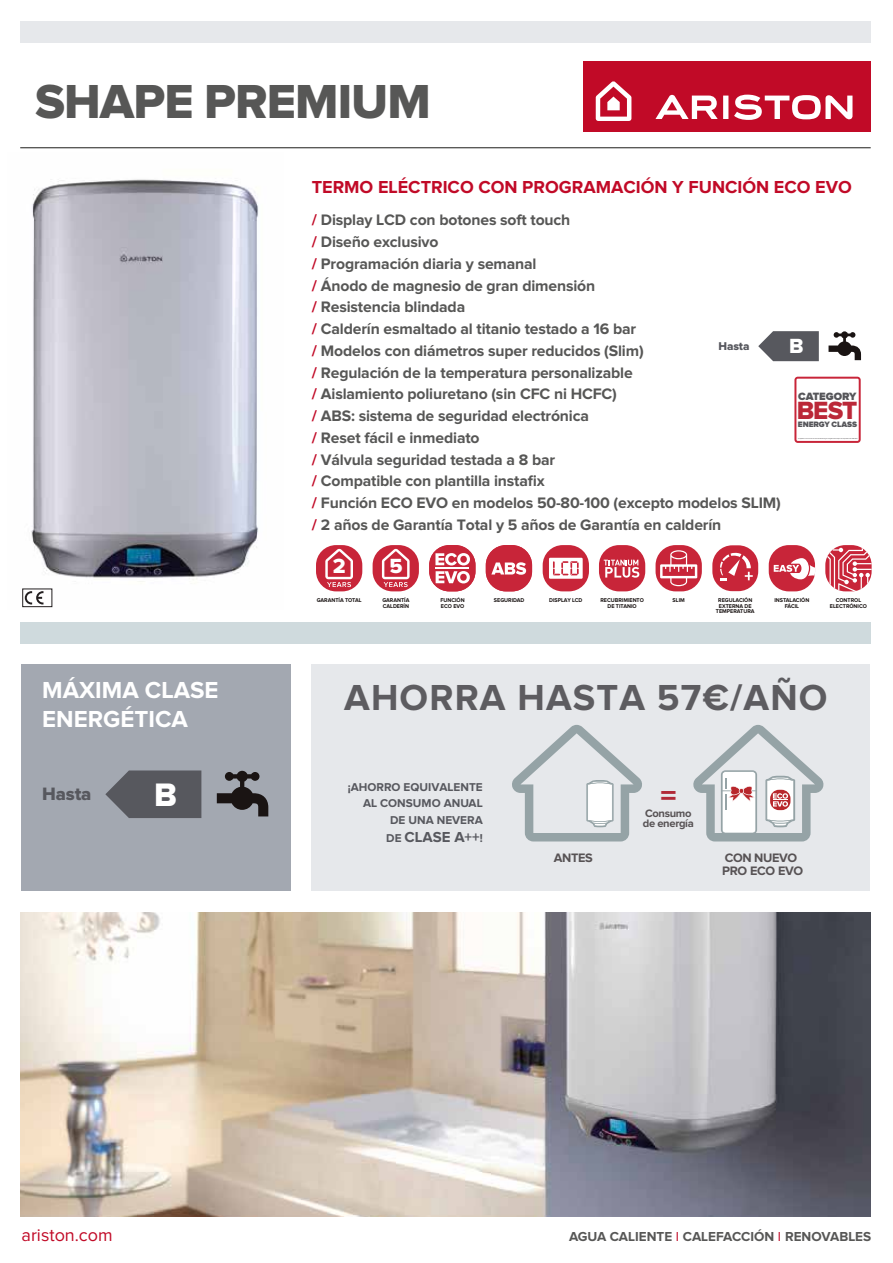
<style>
.page{position:relative;width:893px;height:1263px;background:#fff}
.page>*{position:absolute;margin:0;border:0;box-sizing:border-box;transform-origin:0 0}
.t1{font:49.5px "Proxima Nova Extrabld";letter-spacing:-.02em;color:#575756}
.t2{font:700 37.5px "Proxima Nova";letter-spacing:.03em;color:#5d5c60}
.t3{font:33.75px "Proxima Nova Extrabld";color:#fff}
.t4{font:31.65px "Proxima Nova Extrabld";color:#b12a38}
.t5{font:25.8px "Proxima Nova Extrabld";color:#bb2838}
.t6{font:700 24px/28.8px "Proxima Nova";color:#fff}
.t7{font:21.3px "Proxima Nova Extrabld";color:#fff}
.t8{font:18.6px "Proxima Nova Extrabld";letter-spacing:-.01em;color:#57585e}
.t9{font:700 18px "Proxima Nova";color:#c10a27}
.t10{font:18px "Proxima Nova";color:#c10a27}
.t11{font:700 15.75px/21.8px "Proxima Nova";letter-spacing:-.01em;color:#575756}
.t12{font:700 15px "Proxima Nova";color:#57585e}
.t13{font:700 13.5px "Proxima Nova";color:#575756}
.t14{font:700 12.75px/13.2px "Proxima Nova";letter-spacing:-.03em;color:#575254}
.t15{font:700 11.85px/16.5px "Proxima Nova";color:#57585e;text-align:right}
.t16{font:11.7px "Proxima Nova Extrabld";letter-spacing:-.01em;color:#57585e}
.t17{font:700 11.25px/9.9px "Proxima Nova";letter-spacing:-.03em;color:#575254}
.t18{font:900 10.95px "Proxima Nova";letter-spacing:-.005em;color:#56565a}
.t19{font:900 8.1px "Proxima Nova";letter-spacing:-.01em;color:#56565a}
.t20{font:700 5.7px/5.7px "Proxima Nova";color:#1a1413;text-align:center;scale:.95 1}
.s1{color:#c10a27}
.s2{font-size:11.85px}
.s3{font-weight:400;color:#c10a27}
</style>
<div class="page">
<div style="left:312px;top:664px;width:558px;height:227px;background:#e6e8eb"></div>
<img style="left:22px;top:179px;width:237px;height:429px">
<div style="left:20px;top:622px;width:851px;height:21px;background:#cfdadd"></div>
<div style="left:20px;top:21px;width:851px;height:22px;background:#e6e8eb"></div>
<div style="left:583px;top:61px;width:288px;height:71px;background:#c10a27"></div>
<svg style="left:596px;top:81px;width:35px;height:40px"></svg>
<svg style="left:734px;top:95px;width:118px;height:25px"></svg>
<svg style="left:655px;top:95px;width:73px;height:24px"></svg>
<hr style="left:20px;top:148px;width:851px;height:1px;background:#1d1d1b">
<img style="left:20px;top:912px;width:850px;height:304px">
<div style="left:373px;top:545px;width:46px;height:46px;background:#c82539;border-radius:20px"></div>
<svg style="left:382px;top:549px;width:28px;height:38px"></svg>
<div style="left:429px;top:545px;width:46px;height:46px;background:#c82539;border-radius:20px"></div>
<svg style="left:435px;top:553px;width:35px;height:12px"></svg>
<svg style="left:436px;top:571px;width:34px;height:12px"></svg>
<hr style="left:435px;top:568px;width:34px;height:1px;background:#fff">
<div style="left:486px;top:545px;width:46px;height:46px;background:#c82539;border-radius:20px"></div>
<svg style="left:491px;top:562px;width:35px;height:13px"></svg>
<div style="left:543px;top:545px;width:46px;height:46px;background:#c82539;border-radius:20px"></div>
<div style="left:549px;top:558px;width:34px;height:21px;background:#fff"></div>
<svg style="left:553px;top:561px;width:26px;height:14px"></svg>
<div style="left:599px;top:545px;width:46px;height:46px;background:#c82539;border-radius:20px"></div>
<svg style="left:604px;top:560px;width:35px;height:18px"></svg>
<div style="left:656px;top:545px;width:46px;height:46px;background:#c82539;border-radius:20px"></div>
<svg style="left:660px;top:550px;width:37px;height:36px"></svg>
<div style="left:769px;top:545px;width:46px;height:46px;background:#c82539;border-radius:20px"></div>
<svg style="left:774px;top:558px;width:41px;height:21px"></svg>
<div style="left:316px;top:545px;width:46px;height:46px;background:#c82539;border-radius:20px"></div>
<svg style="left:325px;top:549px;width:28px;height:38px"></svg>
<div style="left:712px;top:545px;width:46px;height:46px;background:#c82539;border-radius:20px"></div>
<svg style="left:720px;top:552px;width:33px;height:28px"></svg>
<svg style="left:825px;top:545px;width:47px;height:46px"></svg>
<svg style="left:25px;top:591px;width:18px;height:13px"></svg>
<div style="left:22px;top:589px;width:30px;height:18px;border:1px solid #231f20"></div>
<div style="left:21px;top:664px;width:270px;height:227px;background:#a3a8b1"></div>
<svg style="left:512px;top:725px;width:130px;height:116px"></svg>
<svg style="left:693px;top:725px;width:130px;height:116px"></svg>
<svg style="left:758px;top:331px;width:61px;height:30px;background:#6d6e73"></svg>
<svg style="left:828px;top:331px;width:33px;height:29px"></svg>
<svg style="left:794px;top:377px;width:67px;height:66px"></svg>
<svg style="left:105px;top:770px;width:96px;height:48px;background:#616269"></svg>
<svg style="left:217px;top:771px;width:51px;height:45px"></svg>
<h1 class="t1" style="left:35px;top:79px;width:397px">SHAPE PREMIUM</h1>
<p class="t9" style="left:312px;top:179px;width:542px">TERMO ELÉCTRICO CON PROGRAMACIÓN Y FUNCIÓN ECO EVO</p>
<p class="t11" style="left:312px;top:210px;width:471px"><span class="s1">/</span> Display LCD con botones soft touch<br><span class="s1">/</span> Diseño exclusivo<br><span class="s1">/</span> Programación diaria y semanal<br><span class="s1">/</span> Ánodo de magnesio de gran dimensión<br><span class="s1">/</span> Resistencia blindada<br><span class="s1">/</span> Calderín esmaltado al titanio testado a 16 bar<br><span class="s1">/</span> Modelos con diámetros super reducidos (Slim)<br><span class="s1">/</span> Regulación de la temperatura personalizable<br><span class="s1">/</span> Aislamiento poliuretano (sin CFC ni HCFC)<br><span class="s1">/</span> ABS: sistema de seguridad electrónica<br><span class="s1">/</span> Reset fácil e inmediato<br><span class="s1">/</span> Válvula seguridad testada a 8 bar<br><span class="s1">/</span> Compatible con plantilla instafix<br><span class="s1">/</span> Función ECO EVO en modelos 50-80-100 (excepto modelos SLIM) <span class="s1">/</span> 2 años de Garantía Total y 5 años de Garantía en calderín</p>
<h3 class="t7" style="left:389px;top:556px;width:15px">5</h3>
<p class="t20" style="left:382px;top:597px;width:30px;text-align:left">GARANTÍA<br>CALDERÍN</p>
<p class="t20" style="left:440px;top:597px;width:27px;text-align:left">FUNCIÓN<br>ECO EVO</p>
<p class="t20" style="left:494px;top:597px;width:34px">SEGURIDAD</p>
<p class="t20" style="left:549px;top:597px;width:37px">DISPLAY LCD</p>
<p class="t20" style="left:600px;top:597px;width:47px">RECUBRIMIENTO<br>DE TITANIO</p>
<p class="t20" style="left:673px;top:597px;width:14px">SLIM</p>
<p class="t20" style="left:774px;top:597px;width:38px">INSTALACIÓN<br>FÁCIL</p>
<p class="t16" style="left:718px;top:340px;width:33px">Hasta</p>
<h3 class="t7" style="left:789px;top:336px;width:16px">B</h3>
<p class="t18" style="left:798px;top:391px;width:60px">CATEGORY</p>
<h3 class="t5" style="left:797px;top:399px;width:62px">BEST</h3>
<p class="t19" style="left:798px;top:420px;width:61px">ENERGY CLASS</p>
<h3 class="t7" style="left:333px;top:556px;width:14px">2</h3>
<p class="t20" style="left:317px;top:597px;width:49px">GARANTÍA TOTAL</p>
<p class="t20" style="left:716px;top:597px;width:42px">REGULACIÓN<br>EXTERNA DE<br>TEMPERATURA</p>
<p class="t20" style="left:830px;top:597px;width:40px">CONTROL<br>ELECTRÓNICO</p>
<h3 class="t6" style="left:42px;top:677px;width:178px">MÁXIMA CLASE<br>ENERGÉTICA</h3>
<h2 class="t2" style="left:344px;top:680px;width:485px">AHORRA HASTA 57€/AÑO</h2>
<p class="t8" style="left:42px;top:785px;width:51px">Hasta</p>
<h3 class="t3" style="left:154px;top:779px;width:24px">B</h3>
<p class="t15" style="left:348px;top:779px;width:136px">¡AHORRO EQUIVALENTE<br>AL CONSUMO ANUAL<br>DE UNA NEVERA</p>
<p class="t12" style="left:386px;top:830px;width:98px"><span class="s2">DE</span> CLASE A++<span class="s2">!</span></p>
<h3 class="t4" style="left:660px;top:781px;width:18px">=</h3>
<p class="t17" style="left:643px;top:809px;width:53px">Consumo de energía</p>
<p class="t14" style="left:554px;top:851px;width:40px">ANTES</p>
<p class="t14" style="left:722px;top:851px;width:82px">CON NUEVO<br>PRO ECO EVO</p>
<p class="t10" style="left:22px;top:1227px;width:93px">ariston.com</p>
<p class="t13" style="left:569px;top:1230px;width:304px">AGUA CALIENTE <span class="s3">I</span> CALEFACCIÓN <span class="s3">I</span> RENOVABLES</p>
</div>
